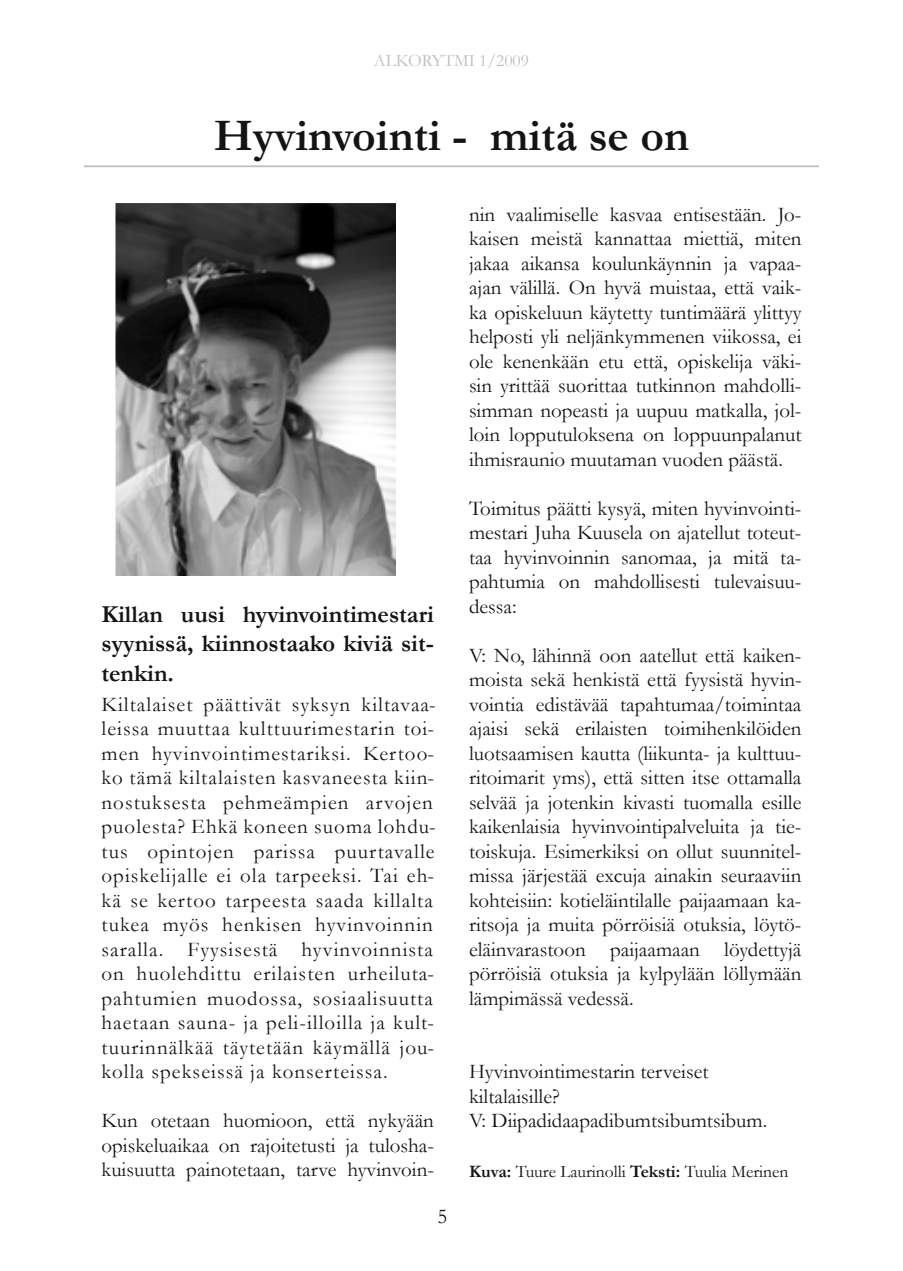
<style>
.page{position:relative;width:903px;height:1271px;background:#fff}
.page>*{position:absolute;margin:0;border:0;box-sizing:border-box;transform-origin:0 0}
.t1{font:700 45.5px "Garamond";color:#161413}
.t2{font:700 24.5px/29.4px "Garamond";color:#161413;text-align:justify}
.t3{font:21px/24.5px "Garamond";letter-spacing:.05em;color:#161413;text-align:justify}
.t4{font:21px/24.5px "Garamond";color:#161413}
.t5{font:17.5px "Garamond";color:#161413}
.t6{font:17.5px "Garamond";color:#bebebe}
.s1{font-weight:700}
</style>
<div class="page">
<img style="left:116px;top:203px;width:280px;height:373px">
<hr style="left:84px;top:165px;width:735px;height:2px;background:#bebebe">
<p class="t6" style="left:374px;top:51px;width:157px">ALKORYTMI 1/2009</p>
<h1 class="t1" style="left:214px;top:111px;width:477px">Hyvinvointi - mitä se on</h1>
<p class="t2" style="left:102px;top:599px;width:334px">Killan uusi hyvinvointimestari syynissä, kiinnostaako kiviä sit&shy;tenkin.</p>
<p class="t3" style="left:102px;top:692px;width:336px;text-align:left">Kiltalaiset päättivät syksyn kiltavaa&shy;leissa muuttaa kulttuurimestarin toi&shy;men hyvinvointimestariksi. Kertoo&shy;ko tämä kiltalaisten kasvaneesta kiin&shy;nostuksesta pehmeämpien arvojen puolesta? Ehkä koneen suoma lohdu&shy;tus opintojen parissa puurtavalle opiskelijalle ei ola tarpeeksi. Tai eh&shy;kä se kertoo tarpeesta saada killalta tukea myös henkisen hyvinvoinnin saralla. Fyysisestä hyvinvoinnista on huolehdittu erilaisten urheiluta&shy;pahtumien muodossa, sosiaalisuutta haetaan sauna- ja peli-illoilla ja kult&shy;tuurinnälkää täytetään käymällä jou&shy;kolla spekseissä ja konserteissa.</p>
<p class="t3" style="left:102px;top:1108px;width:334px">Kun otetaan huomioon, että nykyään opiskeluaikaa on rajoitetusti ja tulosha&shy;kuisuutta painotetaan, tarve hyvinvoin-</p>
<p class="t3" style="left:438px;top:1204px;width:11px">5</p>
<p class="t3" style="left:469px;top:202px;width:334px">nin vaalimiselle kasvaa entisestään. Jo&shy;kaisen meistä kannattaa miettiä, miten jakaa aikansa koulunkäynnin ja vapaa&shy;ajan välillä. On hyvä muistaa, että vaik&shy;ka opiskeluun käytetty tuntimäärä ylittyy helposti yli neljänkymmenen viikossa, ei ole kenenkään etu että, opiskelija väki&shy;sin yrittää suorittaa tutkinnon mahdolli&shy;simman nopeasti ja uupuu matkalla, jol&shy;loin lopputuloksena on loppuunpalanut ihmisraunio muutaman vuoden päästä.</p>
<p class="t3" style="left:469px;top:496px;width:334px">Toimitus päätti kysyä, miten hyvinvointi&shy;mestari Juha Kuusela on ajatellut toteut&shy;taa hyvinvoinnin sanomaa, ja mitä ta&shy;pahtumia on mahdollisesti tulevaisuu&shy;dessa:</p>
<p class="t3" style="left:469px;top:643px;width:334px">V: No, lähinnä oon aatellut että kaiken&shy;moista sekä henkistä että fyysistä hyvin&shy;vointia edistävää tapahtumaa/toimintaa ajaisi sekä erilaisten toimihenkilöiden luotsaamisen kautta (liikunta- ja kulttuu&shy;ritoimarit yms), että sitten itse ottamalla selvää ja jotenkin kivasti tuomalla esille kaikenlaisia hyvinvointipalveluita ja tie&shy;toiskuja. Esimerkiksi on ollut suunnitel&shy;missa järjestää excuja ainakin seuraaviin kohteisiin: kotieläintilalle paijaamaan ka&shy;ritsoja ja muita pörröisiä otuksia, löytö&shy;eläinvarastoon paijaamaan löydettyjä pörröisiä otuksia ja kylpylään löllymään lämpimässä vedessä.</p>
<p class="t4" style="left:469px;top:1059px;width:300px">Hyvinvointimestarin terveiset kiltalaisille?<br>V: Diipadidaapadibumtsibumtsibum.</p>
<p class="t5" style="left:469px;top:1162px;width:321px"><span class="s1">Kuva:</span> Tuure Laurinolli <span class="s1">Teksti:</span> Tuulia Merinen</p>
</div>
